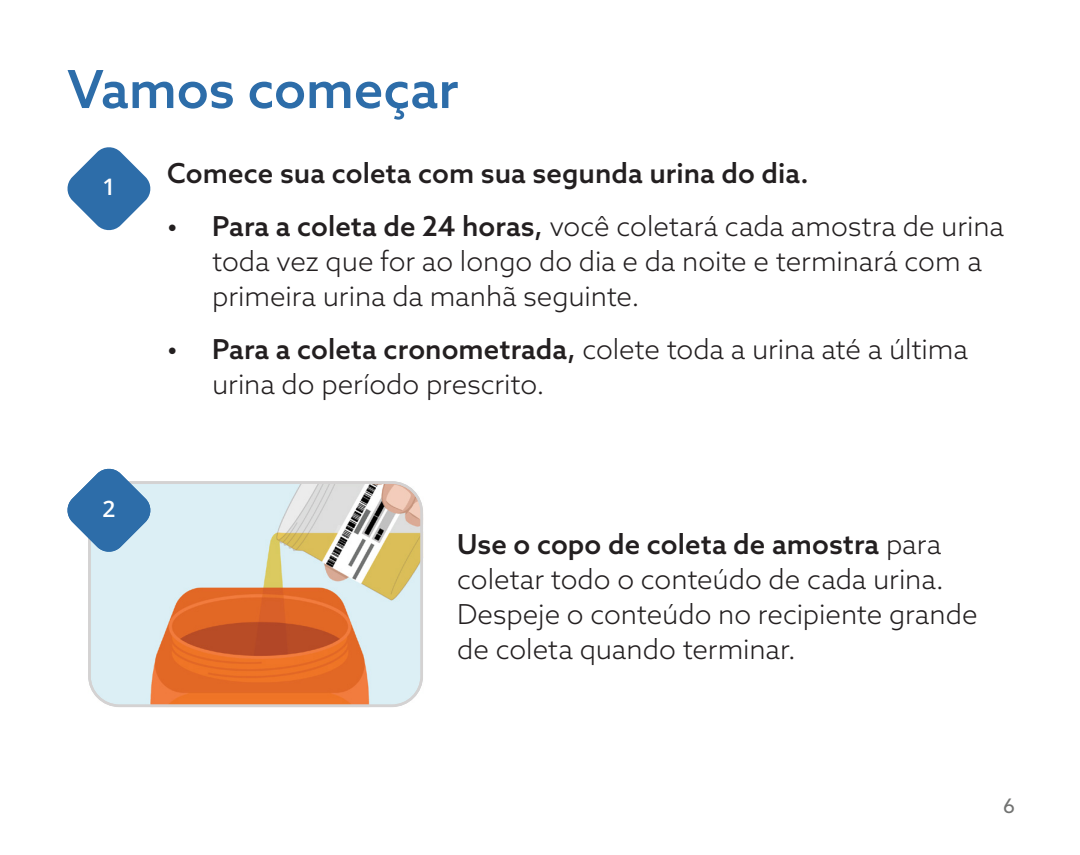
<style>
.page{position:relative;width:1080px;height:855px;background:#fff}
.page>*{position:absolute;margin:0;border:0;box-sizing:border-box;transform-origin:0 0}
.MDX_Paragraph_Style{font:500 52.5px "Azo Sans";letter-spacing:-.005em;color:#2d6da9}
.MDX_Paragraph_Style-2{font:300 27.5px/35px "Azo Sans";letter-spacing:-.005em;color:#231f20}
.MDX_Paragraph_Style-3{font:500 27.5px "Azo Sans";color:#231f20}
.MDX_Paragraph_Style-4{font:600 22.75px "Open Sans";color:#fff}
.t1{font:20px "Azo Sans";color:#717271}
.s1{font-weight:500}
</style>
<div class="page">
<svg style="left:67px;top:147px;width:84px;height:84px"></svg>
<img style="left:91px;top:484px;width:333px;height:224px">
<div style="left:88px;top:481px;width:335px;height:226px;border:2px solid #d4d2d2;border-radius:30px"></div>
<svg style="left:67px;top:468px;width:85px;height:85px"></svg>
<p class="MDX_Paragraph_Style" style="left:68px;top:55px;width:393px">Vamos começar</p>
<p class="MDX_Paragraph_Style-4" style="left:102px;top:171px;width:14px">1</p>
<p class="MDX_Paragraph_Style-4" style="left:102px;top:493px;width:14px">2</p>
<p class="MDX_Paragraph_Style-4" style="left:102px;top:493px;width:14px">1</p>
<p class="MDX_Paragraph_Style-3" style="left:167px;top:155px;width:643px">Comece sua coleta com sua segunda urina do dia.</p>
<p class="MDX_Paragraph_Style-2" style="left:212px;top:208px;width:793px;text-indent:-45px"><span class="s1">• Para a coleta de 24 horas,</span> você coletará cada amostra de urina toda vez que for ao longo do dia e da noite e terminará com a primeira urina da manhã seguinte.</p>
<p class="MDX_Paragraph_Style-2" style="left:212px;top:331px;width:757px;text-indent:-45px"><span class="s1">• Para a coleta cronometrada,</span> colete toda a urina até a última urina do período prescrito.</p>
<p class="MDX_Paragraph_Style-2" style="left:457px;top:526px;width:522px"><span class="s1">Use o copo de coleta de amostra</span> para coletar todo o conteúdo de cada urina.<br>Despeje o conteúdo no recipiente grande de coleta quando terminar.</p>
<p class="t1" style="left:1003px;top:793px;width:13px">6</p>
</div>
